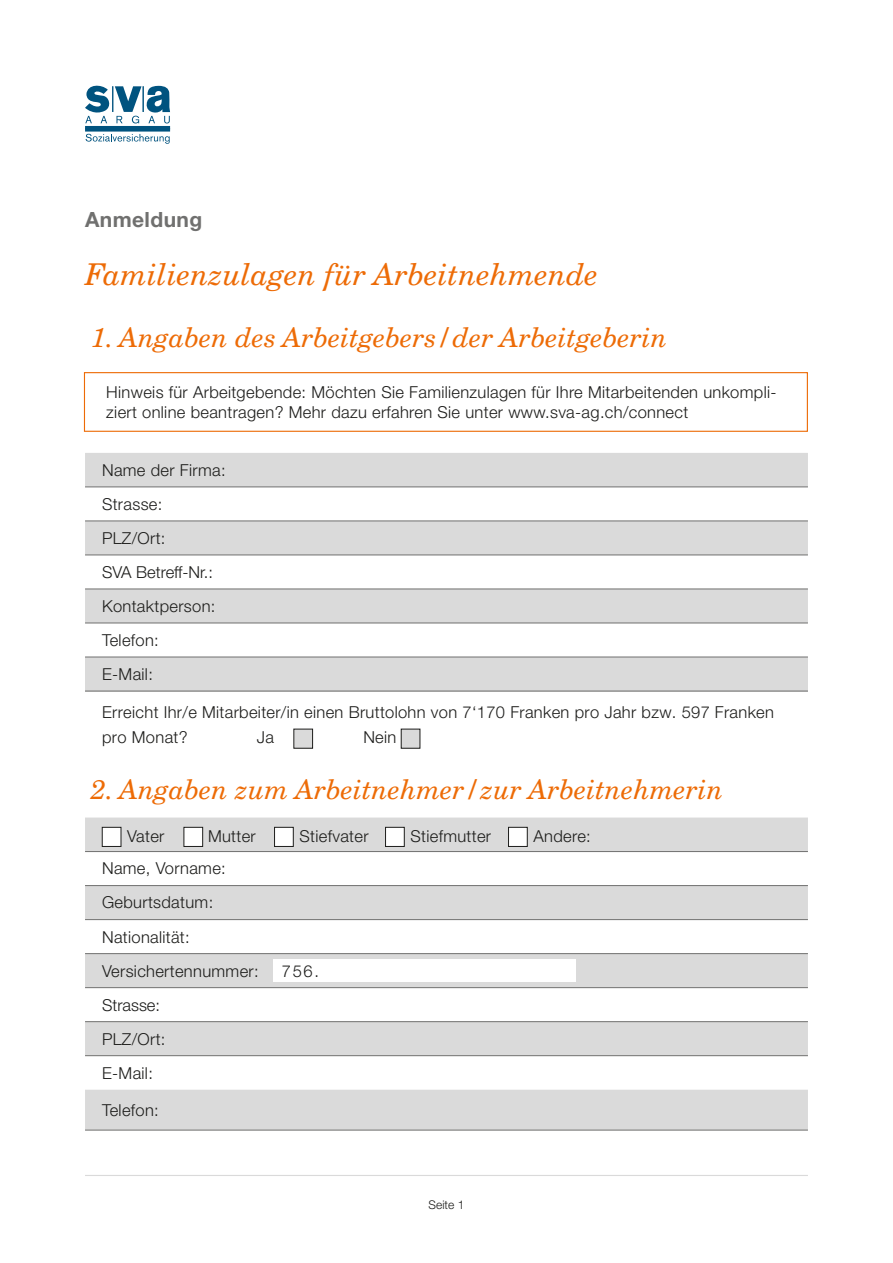
<style>
.page{position:relative;width:893px;height:1263px;background:#fff}
.page>*{position:absolute;margin:0;border:0;box-sizing:border-box;transform-origin:0 0}
.t1{font:italic 30px "New Century Schlbk LT Pro";color:#ed6b06}
.t2{font:italic 27px "New Century Schlbk LT Pro";color:#ed6b06}
.t3{font:700 21px "Helvetica Neue LT Pro";letter-spacing:.02em;color:#70706f}
.t4{font:300 16.5px/25.5px "Helvetica Neue LT Pro";letter-spacing:.02em;color:#1d1d1b}
.t5{font:300 16.5px "Helvetica Neue LT Pro";color:#1d1d1b}
.t6{font:300 12px "Helvetica Neue LT Pro";color:#1d1d1b}
</style>
<div class="page">
<hr style="left:85px;top:1175px;width:723px;height:1px;background:#dadada">
<svg style="left:86px;top:134px;width:84px;height:10px"></svg>
<svg style="left:85px;top:86px;width:85px;height:37px"></svg>
<div style="left:85px;top:126px;width:85px;height:6px;background:#00537f"></div>
<svg style="left:85px;top:453px;width:723px;height:170px;fill:#dadada"></svg>
<svg style="left:85px;top:656px;width:723px;height:92px"></svg>
<div style="left:85px;top:657px;width:723px;height:34px;background:#dadada"></div>
<hr style="left:85px;top:486px;width:723px;height:1px;background:#70706f">
<hr style="left:85px;top:520px;width:723px;height:1px;background:#70706f">
<hr style="left:85px;top:555px;width:723px;height:1px;background:#70706f">
<hr style="left:85px;top:589px;width:723px;height:1px;background:#70706f">
<hr style="left:85px;top:623px;width:723px;height:1px;background:#70706f">
<hr style="left:85px;top:657px;width:723px;height:1px;background:#70706f">
<hr style="left:85px;top:691px;width:723px;height:1px;background:#70706f">
<svg style="left:85px;top:817px;width:723px;height:102px;fill:#dadada"></svg>
<svg style="left:85px;top:920px;width:723px;height:69px"></svg>
<svg style="left:85px;top:1022px;width:723px;height:108px;fill:#dadada"></svg>
<hr style="left:85px;top:885px;width:723px;height:1px;background:#70706f">
<hr style="left:85px;top:919px;width:723px;height:1px;background:#70706f">
<hr style="left:85px;top:953px;width:723px;height:1px;background:#70706f">
<hr style="left:85px;top:987px;width:723px;height:1px;background:#70706f">
<hr style="left:85px;top:851px;width:723px;height:1px;background:#70706f">
<hr style="left:85px;top:1130px;width:723px;height:1px;background:#70706f">
<hr style="left:85px;top:1021px;width:723px;height:1px;background:#70706f">
<hr style="left:85px;top:1055px;width:723px;height:1px;background:#70706f">
<div style="left:84px;top:372px;width:724px;height:60px;border:1px solid #ed6b06"></div>
<div style="left:294px;top:729px;width:19px;height:19px;background:#dadada"></div>
<div style="left:293px;top:729px;width:20px;height:20px;border:1px solid #1d1d1b"></div>
<div style="left:102px;top:827px;width:19px;height:19px;background:#fff"></div>
<div style="left:102px;top:827px;width:19px;height:20px;border:1px solid #1d1d1b"></div>
<div style="left:184px;top:827px;width:19px;height:19px;background:#fff"></div>
<div style="left:184px;top:827px;width:19px;height:20px;border:1px solid #1d1d1b"></div>
<div style="left:275px;top:827px;width:18px;height:19px;background:#fff"></div>
<div style="left:274px;top:827px;width:20px;height:20px;border:1px solid #1d1d1b"></div>
<div style="left:386px;top:827px;width:18px;height:19px;background:#fff"></div>
<div style="left:385px;top:827px;width:20px;height:20px;border:1px solid #1d1d1b"></div>
<div style="left:508px;top:827px;width:19px;height:19px;background:#fff"></div>
<div style="left:508px;top:827px;width:20px;height:20px;border:1px solid #1d1d1b"></div>
<div style="left:401px;top:729px;width:19px;height:19px;background:#dadada"></div>
<div style="left:401px;top:729px;width:19px;height:20px;border:1px solid #1d1d1b"></div>
<div style="left:273px;top:959px;width:303px;height:23px;background:#fff"></div>
<p class="t3" style="left:85px;top:207px;width:119px">Anmeldung</p>
<p class="t1" style="left:85px;top:255px;width:515px">Familienzulagen für Arbeitnehmende</p>
<p class="t2" style="left:91px;top:320px;width:578px">1. Angaben des Arbeitgebers/der Arbeitgeberin</p>
<p class="t4" style="left:106px;top:382px;width:672px;line-height:19.8px">Hinweis für Arbeitgebende: Möchten Sie Familienzulagen für Ihre Mitarbeitenden unkompli&shy;ziert online beantragen? Mehr dazu erfahren Sie unter www.sva-ag.ch/connect</p>
<p class="t4" style="left:102px;top:457px;width:125px">Name der Firma:</p>
<p class="t4" style="left:102px;top:491px;width:62px">Strasse:</p>
<p class="t4" style="left:102px;top:525px;width:65px">PLZ/Ort:</p>
<p class="t5" style="left:102px;top:562px;width:112px">SVA Betreff-Nr.:</p>
<p class="t4" style="left:102px;top:593px;width:115px">Kontaktperson:</p>
<p class="t4" style="left:102px;top:627px;width:58px">Telefon:</p>
<p class="t4" style="left:102px;top:661px;width:52px">E-Mail:</p>
<p class="t4" style="left:102px;top:699px;width:673px">Erreicht Ihr/e Mitarbeiter/in einen Bruttolohn von 7‘170 Franken pro Jahr bzw. 597 Franken pro Monat?</p>
<p class="t4" style="left:257px;top:724px;width:19px">Ja</p>
<p class="t4" style="left:363px;top:724px;width:35px">Nein</p>
<p class="t2" style="left:91px;top:772px;width:634px">2. Angaben zum Arbeitnehmer/zur Arbeitnehmerin</p>
<p class="t4" style="left:127px;top:823px;width:39px">Vater</p>
<p class="t4" style="left:208px;top:823px;width:49px">Mutter</p>
<p class="t4" style="left:300px;top:823px;width:70px">Stiefvater</p>
<p class="t4" style="left:411px;top:823px;width:82px">Stiefmutter</p>
<p class="t4" style="left:534px;top:823px;width:59px">Andere:</p>
<p class="t4" style="left:102px;top:855px;width:125px">Name, Vorname:</p>
<p class="t4" style="left:102px;top:889px;width:113px">Geburtsdatum:</p>
<p class="t4" style="left:102px;top:923px;width:89px">Nationalität:</p>
<p class="t4" style="left:102px;top:957px;width:158px">Versichertennummer:</p>
<p class="t5" style="left:102px;top:994px;width:60px">Strasse:</p>
<p class="t4" style="left:102px;top:1026px;width:65px">PLZ/Ort:</p>
<p class="t4" style="left:102px;top:1060px;width:52px">E-Mail:</p>
<p class="t4" style="left:102px;top:1097px;width:58px">Telefon:</p>
<p class="t4" style="left:282px;top:958px;width:39px">756.</p>
<p class="t6" style="left:429px;top:1197px;width:37px">Seite 1</p>
</div>
